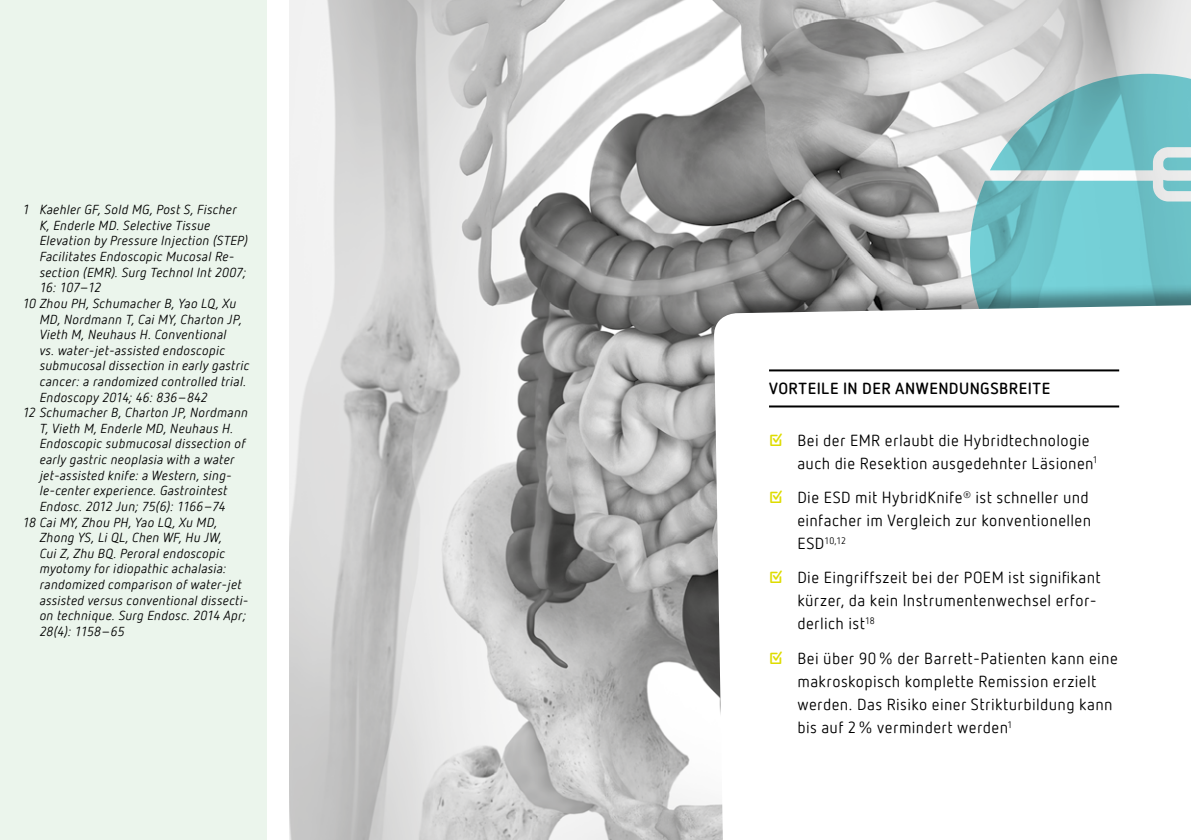
<style>
.page{position:relative;width:1191px;height:840px;background:#fff}
.page>*{position:absolute;margin:0;border:0;box-sizing:border-box;transform-origin:0 0}
.t1{font:16px/23px "Netto Offc Pro";letter-spacing:.025em;color:#000}
.t2{font:700 16px "Netto Offc Pro";letter-spacing:.03em;color:#000}
.t3{font:italic 13px "Netto Offc Pro";letter-spacing:.025em;color:#000}
.t4{font:italic 13px "Netto Offc Pro";letter-spacing:.005em;color:#000}
.t5{font:9.4px "Netto Offc Pro";color:#000}
.s1{font-weight:700;color:#dedc00}
.s2{font-size:16px}
</style>
<div class="page">
<img style="left:289px;top:0;width:902px;height:839px">
<svg style="left:970px;top:74px;width:221px;height:209px;background:#85c8cc"></svg>
<div style="left:719px;top:283px;width:472px;height:556px;background:#000;opacity:.4"></div>
<svg style="left:713px;top:304px;width:478px;height:535px"></svg>
<div style="left:0;top:0;width:266px;height:839px;background:#ebf5ec"></div>
<hr style="left:769px;top:369px;width:350px;height:2px;background:#000">
<hr style="left:769px;top:405px;width:350px;height:2px;background:#000">
<p class="t3" style="left:23px;top:201px;width:215px">1 Kaehler GF, Sold MG, Post S, Fischer</p>
<p class="t3" style="left:40px;top:217px;width:172px">K, Enderle MD. Selective Tissue</p>
<p class="t3" style="left:40px;top:232px;width:210px">Elevation by Pressure Injection (STEP)</p>
<p class="t3" style="left:40px;top:248px;width:196px">Facilitates Endoscopic Mucosal Re-</p>
<p class="t3" style="left:40px;top:263px;width:208px">section (EMR). Surg Technol Int 2007;</p>
<p class="t3" style="left:40px;top:279px;width:63px">16: 107–12</p>
<p class="t3" style="left:23px;top:295px;width:215px">10 Zhou PH, Schumacher B, Yao LQ, Xu</p>
<p class="t3" style="left:40px;top:310px;width:204px">MD, Nordmann T, Cai MY, Charton JP,</p>
<p class="t3" style="left:40px;top:326px;width:188px">Vieth M, Neuhaus H. Conventional</p>
<p class="t3" style="left:40px;top:341px;width:187px">vs. water-jet-assisted endoscopic</p>
<p class="t3" style="left:40px;top:357px;width:211px">submucosal dissection in early gastric</p>
<p class="t3" style="left:40px;top:373px;width:208px">cancer: a randomized controlled trial.</p>
<p class="t3" style="left:40px;top:388px;width:170px">Endoscopy 2014; 46: 836–842</p>
<p class="t3" style="left:23px;top:404px;width:227px">12 Schumacher B, Charton JP, Nordmann</p>
<p class="t3" style="left:40px;top:419px;width:195px">T, Vieth M, Enderle MD, Neuhaus H.</p>
<p class="t3" style="left:40px;top:435px;width:208px">Endoscopic submucosal dissection of</p>
<p class="t3" style="left:40px;top:451px;width:196px">early gastric neoplasia with a water</p>
<p class="t3" style="left:40px;top:466px;width:194px">jet-assisted knife: a Western, sing-</p>
<p class="t3" style="left:40px;top:482px;width:189px">le-center experience. Gastrointest</p>
<p class="t4" style="left:40px;top:497px;width:187px">Endosc. 2012 Jun; 75(6): 1166–74</p>
<p class="t3" style="left:23px;top:513px;width:196px">18 Cai MY, Zhou PH, Yao LQ, Xu MD,</p>
<p class="t3" style="left:40px;top:529px;width:184px">Zhong YS, Li QL, Chen WF, Hu JW,</p>
<p class="t3" style="left:40px;top:544px;width:187px">Cui Z, Zhu BQ. Peroral endoscopic</p>
<p class="t3" style="left:40px;top:560px;width:188px">myotomy for idiopathic achalasia:</p>
<p class="t3" style="left:40px;top:575px;width:204px">randomized comparison of water-jet</p>
<p class="t3" style="left:40px;top:591px;width:210px">assisted versus conventional dissecti-</p>
<p class="t3" style="left:40px;top:607px;width:208px">on technique. Surg Endosc. 2014 Apr;</p>
<p class="t3" style="left:40px;top:622px;width:86px">28(4): 1158–65</p>
<p class="t2" style="left:769px;top:377px;width:283px">VORTEILE IN DER ANWENDUNGSBREITE</p>
<p class="t1" style="left:797px;top:427px;width:302px;text-indent:-28px"><span class="s1">☑</span> Bei der EMR erlaubt die Hybridtechnologie auch die Resektion ausgedehnter Läsionen<sup>1</sup></p>
<p class="t1" style="left:769px;top:485px;width:324px;text-align:right"><span class="s1">☑</span> Die ESD mit HybridKnife<sup>®</sup> ist schneller und einfacher im Vergleich zur konventionellen</p>
<p class="t5" style="left:797px;top:534px;width:50px"><span class="s2">ESD</span>10,12</p>
<p class="t1" style="left:797px;top:565px;width:305px;text-indent:-28px"><span class="s1">☑</span> Die Eingriffszeit bei der POEM ist signifikant kürzer, da kein Instrumentenwechsel erfor&shy;derlich ist<sup>18</sup></p>
<p class="t1" style="left:797px;top:645px;width:322px;text-indent:-28px"><span class="s1">☑</span> Bei über 90% der Barrett-Patienten kann eine makroskopisch komplette Remission erzielt werden. Das Risiko einer Strikturbildung kann bis auf 2% vermindert werden<sup>1</sup></p>
</div>
